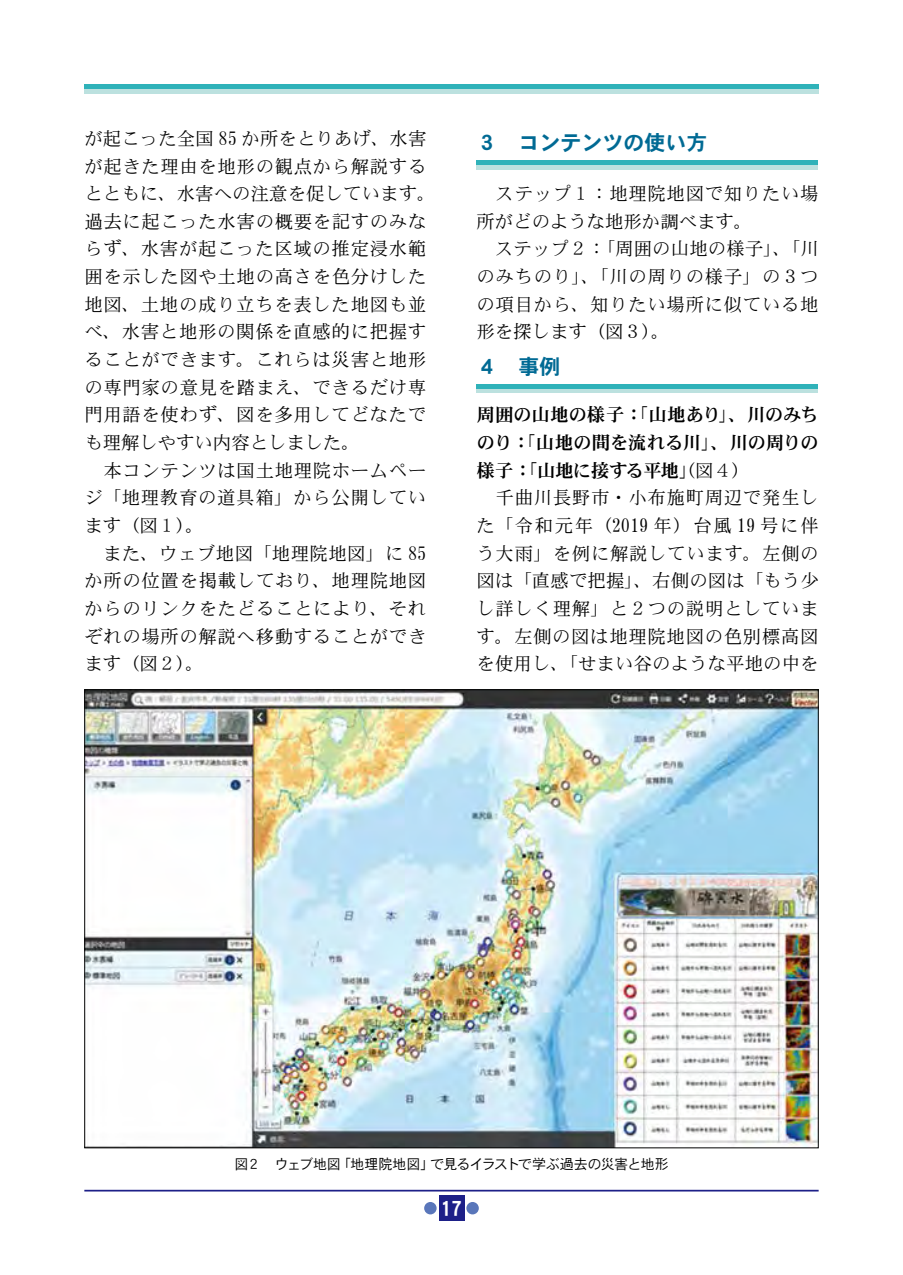
<style>
.page{position:relative;width:903px;height:1275px;background:#fff}
.page>*{position:absolute;margin:0;border:0;box-sizing:border-box;transform-origin:0 0}
.t1{font:21px "DFHS Gothic W7 WIN RKSJ H";color:#006a94}
.t2{font:21px "DFHS Gothic W7 WIN RKSJ H";color:#fff}
.t3{font:18.38px/27.7px "DFHS Mincho W3 WIN RKSJ H";letter-spacing:.035em;color:#000}
.t4{font:18.38px/27.7px "DFHS Mincho W7 WIN RKSJ H";letter-spacing:-.01em;color:#000;text-align:justify}
.t5{font:14px "DFHS Gothic W3 WIN RKSJ H";letter-spacing:-.04em;color:#000}
.s1{font-family:"DFHS Mincho W3 WIN RKSJ H"}
</style>
<div class="page">
<hr style="left:84px;top:1190px;width:735px;height:1px;background:#1d2088">
<div style="left:439px;top:1196px;width:25px;height:25px;background:#1d2088"></div>
<div style="left:466px;top:1202px;width:13px;height:12px;background:#5976ba;border-radius:50%"></div>
<div style="left:424px;top:1202px;width:13px;height:12px;background:#5976ba;border-radius:50%"></div>
<div style="left:84px;top:89px;width:735px;height:5px;background:#bce1df"></div>
<div style="left:84px;top:84px;width:735px;height:5px;background:#2fb2b9"></div>
<div style="left:476px;top:165px;width:342px;height:5px;background:#bce1df"></div>
<div style="left:476px;top:160px;width:342px;height:5px;background:#2fb2b9"></div>
<div style="left:476px;top:388px;width:342px;height:5px;background:#bce1df"></div>
<hr style="left:476px;top:384px;width:342px;height:4px;background:#2fb2b9">
<img style="left:86px;top:691px;width:731px;height:455px">
<p class="t3" style="left:84px;top:125px;width:353px">が起こった全国 85 か所をとりあげ、水害が起きた理由を地形の観点から解説するとともに、水害への注意を促しています。過去に起こった水害の概要を記すのみならず、水害が起こった区域の推定浸水範囲を示した図や土地の高さを色分けした地図、土地の成り立ちを表した地図も並べ、水害と地形の関係を直感的に把握することができます。これらは災害と地形の専門家の意見を踏まえ、できるだけ専門用語を使わず、図を多用してどなたでも理解しやすい内容としました。<br>　本コンテンツは国土地理院ホームページ「地理教育の道具箱」から公開しています（図１）。<br>　また、ウェブ地図「地理院地図」に 85か所の位置を掲載しており、地理院地図からのリンクをたどることにより、それぞれの場所の解説へ移動することができます（図２）。</p>
<p class="t1" style="left:476px;top:132px;width:232px">３　コンテンツの使い方</p>
<p class="t3" style="left:476px;top:180px;width:344px">　ステップ１：地理院地図で知りたい場所がどのような地形か調べます。<br>　ステップ２：「周囲の山地の様子」、「川のみちのり」、「川の周りの様子」の３つの項目から、知りたい場所に似ている地形を探します（図３）。</p>
<p class="t1" style="left:476px;top:356px;width:85px">４　事例</p>
<p class="t4" style="left:476px;top:401px;width:344px">周囲の山地の様子：「山地あり」、川のみちのり：「山地の間を流れる川」、川の周りの様子：「山地に接する平地」<span class="s1">（図４）</span></p>
<p class="t3" style="left:476px;top:484px;width:344px;text-align:justify">　千曲川長野市・小布施町周辺で発生した「令和元年（2019 年）台風 19 号に伴う大雨」を例に解説しています。左側の図は「直感で把握」、右側の図は「もう少し詳しく理解」と２つの説明としています。左側の図は地理院地図の色別標高図を使用し、「せまい谷のような平地の中を</p>
<p class="t5" style="left:234px;top:1156px;width:436px">図２　ウェブ地図「地理院地図」で見るイラストで学ぶ過去の災害と地形</p>
<p class="t2" style="left:441px;top:1198px;width:23px">17</p>
</div>
